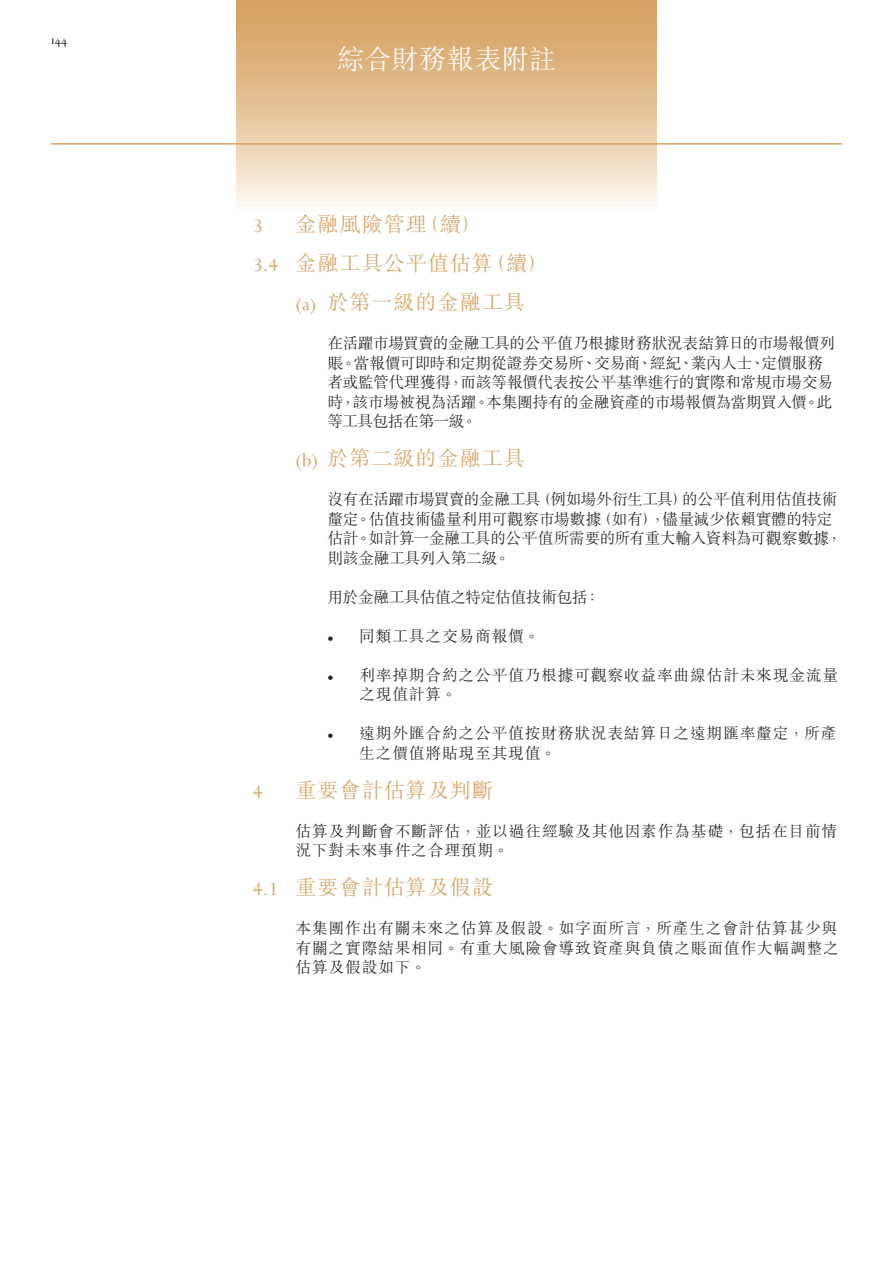
<style>
.page{position:relative;width:893px;height:1263px;background:#fff}
.page>*{position:absolute;margin:0;border:0;box-sizing:border-box;transform-origin:0 0}
.t1{font:300 27px "M Sung HK";letter-spacing:.015em;color:#fff}
.t2{font:300 21px "M Sung HK";letter-spacing:.05em;color:#d7a263}
.t3{font:21px "Perpetua";color:#d7a263}
.t4{font:300 15.75px/19.5px "M Sung HK";letter-spacing:-.025em;color:#231f20}
.t5{font:300 15.75px/19.5px "M Sung HK";letter-spacing:.05em;color:#231f20}
.t6{font:300 15.75px/19.5px "M Sung HK";letter-spacing:-.02em;color:#231f20}
.t7{font:300 15.75px/19.5px "M Sung HK";color:#231f20;text-align:justify}
.t8{font:12px "Parma Petit";color:#231f20}
.s1{font-family:"Perpetua";font-weight:400}
.s2{font-family:"Adobe Garamond Pro";font-weight:400}
</style>
<div class="page">
<svg style="left:236px;top:0;width:421px;height:205px;background:#e6c49b"></svg>
<hr style="left:51px;top:143px;width:791px;height:2px;background:#d7a263">
<p class="t8" style="left:51px;top:34px;width:18px">144</p>
<h1 class="t1" style="left:337px;top:40px;width:220px">綜合財務報表附註</h1>
<h2 class="t3" style="left:253px;top:213px;width:11px">3</h2>
<h2 class="t2" style="left:296px;top:210px;width:188px">金融風險管理（續）</h2>
<h2 class="t2" style="left:253px;top:249px;width:297px"><span class="s1">3.4</span> 金融工具公平值估算（續）</h2>
<h2 class="t2" style="left:296px;top:288px;width:231px"><span class="s1">(a)</span> 於第一級的金融工具</h2>
<p class="t4" style="left:327px;top:333px;width:509px">在活躍市場買賣的金融工具的公平值乃根據財務狀況表結算日的市場報價列賬。當報價可即時和定期從證券交易所、交易商、經紀、業內人士、定價服務者或監管代理獲得，而該等報價代表按公平基準進行的實際和常規市場交易時，該市場被視為活躍。本集團持有的金融資產的市場報價為當期買入價。此等工具包括在第一級。</p>
<h2 class="t2" style="left:296px;top:444px;width:231px"><span class="s1">(b)</span> 於第二級的金融工具</h2>
<p class="t6" style="left:327px;top:489px;width:516px">沒有在活躍市場買賣的金融工具（例如場外衍生工具）的公平值利用估值技術釐定。估值技術儘量利用可觀察市場數據（如有），儘量減少依賴實體的特定估計。如計算一金融工具的公平值所需要的所有重大輸入資料為可觀察數據，則該金融工具列入第二級。</p>
<p class="t4" style="left:327px;top:586px;width:274px">用於金融工具估值之特定估值技術包括：</p>
<p class="t5" style="left:327px;top:625px;width:214px"><span class="s2">•</span> 同類工具之交易商報價。</p>
<p class="t5" style="left:359px;top:664px;width:480px;text-indent:-32px"><span class="s2">•</span> 利率掉期合約之公平值乃根據可觀察收益率曲線估計未來現金流量之現值計算。</p>
<p class="t5" style="left:359px;top:723px;width:479px;text-indent:-32px"><span class="s2">•</span> 遠期外匯合約之公平值按財務狀況表結算日之遠期匯率釐定，所產生之價值將貼現至其現值。</p>
<h2 class="t3" style="left:253px;top:778px;width:11px">4</h2>
<h2 class="t2" style="left:296px;top:775px;width:199px">重要會計估算及判斷</h2>
<p class="t5" style="left:296px;top:820px;width:543px">估算及判斷會不斷評估，並以過往經驗及其他因素作為基礎，包括在目前情況下對未來事件之合理預期。</p>
<h2 class="t2" style="left:253px;top:873px;width:241px"><span class="s1">4.1</span> 重要會計估算及假設</h2>
<p class="t7" style="left:296px;top:918px;width:545px">本集團作出有關未來之估算及假設。如字面所言，所產生之會計估算甚少與有關之實際結果相同。有重大風險會導致資產與負債之賬面值作大幅調整之估算及假設如下。</p>
</div>
